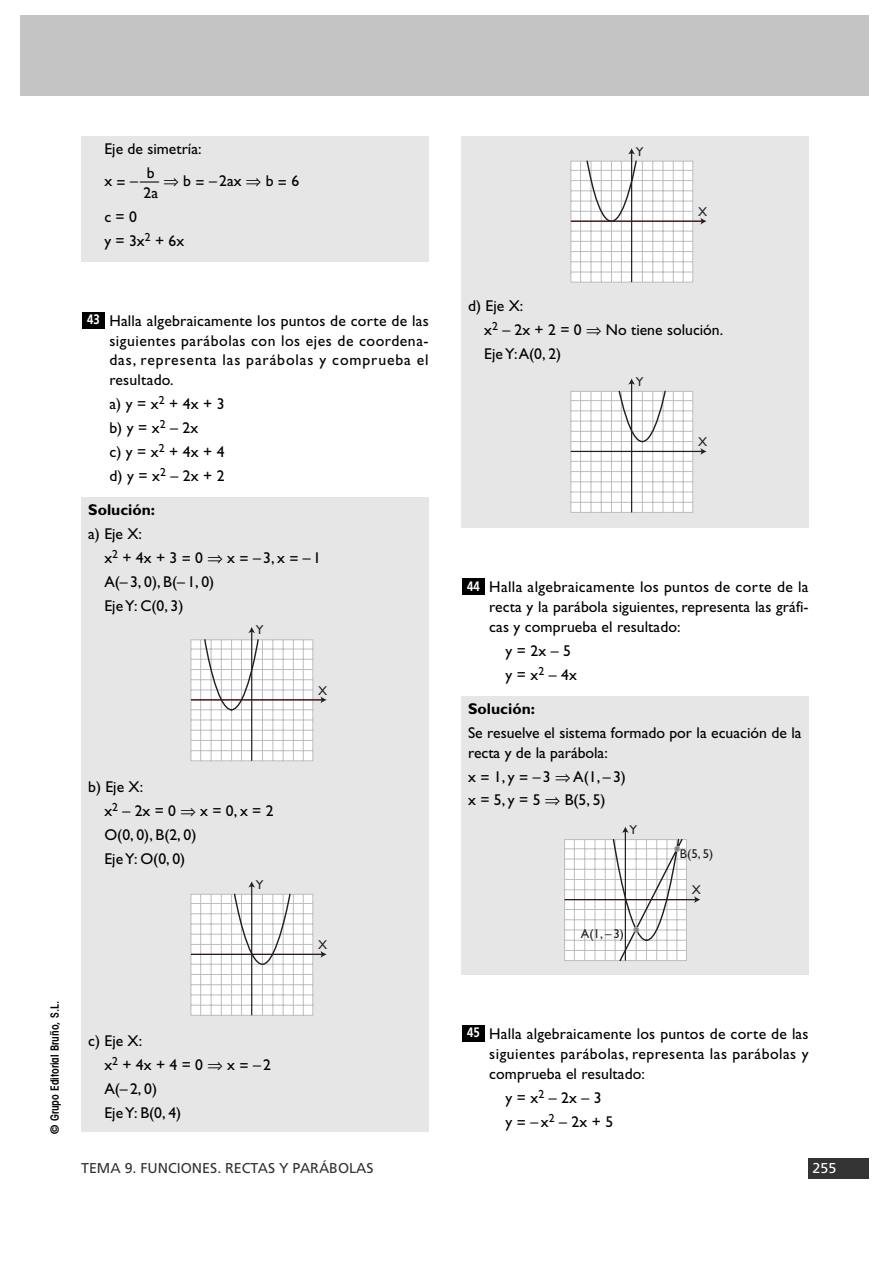
<style>
.page{position:relative;width:893px;height:1263px;background:#fff}
.page>*{position:absolute;margin:0;border:0;box-sizing:border-box;transform-origin:0 0}
.t1{font:15.6px/24px "Gill Sans";letter-spacing:.005em;color:#000}
.t2{font:700 15.6px "Gill Sans";color:#000}
.t3{font:14.25px "Frutiger";color:#333}
.t4{font:14.25px "Frutiger";color:#fff}
.t5{font:700 13.65px "Frutiger";color:#fff;scale:.83 1}
.t6{font:12.9px "Gill Sans";color:#231f20}
.t7{font:600 condensed 11.4px "Avant Garde";color:#000}
.s1{font-family:"Anaya Math 1"}
</style>
<div class="page">
<div style="left:808px;top:1158px;width:61px;height:20px;background:#333"></div>
<div style="left:20px;top:15px;width:849px;height:81px;background:#c4c4c4"></div>
<div style="left:462px;top:1025px;width:22px;height:16px;background:#000"></div>
<div style="left:461px;top:696px;width:347px;height:278px;background:#e6e6e6"></div>
<div style="left:462px;top:579px;width:22px;height:16px;background:#000"></div>
<div style="left:461px;top:136px;width:347px;height:392px;background:#e6e6e6"></div>
<div style="left:81px;top:497px;width:347px;height:634px;background:#e6e6e6"></div>
<div style="left:82px;top:312px;width:23px;height:16px;background:#000"></div>
<div style="left:81px;top:136px;width:347px;height:125px;background:#e6e6e6"></div>
<hr style="left:191px;top:699px;width:131px;height:1px;background:#231f20">
<svg style="left:320px;top:696px;width:7px;height:7px"></svg>
<svg style="left:191px;top:627px;width:122px;height:134px"></svg>
<hr style="left:571px;top:221px;width:131px;height:1px;background:#231f20">
<svg style="left:700px;top:218px;width:6px;height:7px"></svg>
<svg style="left:570px;top:148px;width:123px;height:134px"></svg>
<hr style="left:571px;top:451px;width:131px;height:1px;background:#231f20">
<svg style="left:700px;top:448px;width:6px;height:7px"></svg>
<svg style="left:570px;top:378px;width:123px;height:135px"></svg>
<hr style="left:564px;top:899px;width:132px;height:1px;background:#231f20">
<svg style="left:694px;top:896px;width:6px;height:7px"></svg>
<svg style="left:564px;top:827px;width:123px;height:134px"></svg>
<hr style="left:191px;top:954px;width:131px;height:1px;background:#231f20">
<svg style="left:320px;top:951px;width:7px;height:7px"></svg>
<svg style="left:191px;top:881px;width:122px;height:135px"></svg>
<p class="t1" style="left:104px;top:138px;width:99px;text-align:center">Eje de simetría: b</p>
<p class="t1" style="left:144px;top:177px;width:157px;line-height:11.4px;text-indent:-39px">x =–—<span class="s1">ò</span>b =–2ax <span class="s1">ò</span>b =6<br>2a</p>
<p class="t1" style="left:104px;top:206px;width:81px">c = 0<br>y = 3x<sup>2</sup> + 6x</p>
<p class="t5" style="left:87px;top:314px;width:17px">43</p>
<p class="t1" style="left:109px;top:312px;width:321px;line-height:20px;text-align:justify">Halla algebraicamente los puntos de corte de las siguientes parábolas con los ejes de coordena&shy;das, representa las parábolas y comprueba el resultado.</p>
<p class="t1" style="left:109px;top:394px;width:117px">a) y = x<sup>2</sup> + 4x + 3 b) y = x<sup>2</sup> – 2x<br>c) y = x<sup>2</sup> + 4x + 4 d) y = x<sup>2</sup> – 2x + 2</p>
<p class="t2" style="left:88px;top:504px;width:68px">Solución:</p>
<p class="t1" style="left:104px;top:523px;width:218px;text-indent:-16px">a) Eje X:<br>x<sup>2</sup> + 4x + 3 =0 <span class="s1">ò</span>x =–3,x =–1<br>A(– 3, 0), B(– 1, 0)<br>Eje Y: C(0, 3)</p>
<p class="t6" style="left:256px;top:626px;width:9px">Y</p>
<p class="t1" style="left:104px;top:777px;width:171px;text-indent:-16px">b) Eje X:<br>x<sup>2</sup> – 2x = 0 <span class="s1">ò</span> x = 0,x = 2<br>O(0, 0), B(2, 0)<br>Eje Y: O(0, 0)</p>
<p class="t6" style="left:256px;top:880px;width:9px">Y</p>
<p class="t6" style="left:318px;top:686px;width:11px">X</p>
<p class="t6" style="left:318px;top:940px;width:11px">X</p>
<p class="t6" style="left:635px;top:147px;width:9px">Y</p>
<p class="t6" style="left:698px;top:207px;width:11px">X</p>
<p class="t1" style="left:484px;top:296px;width:240px;text-indent:-16px">d) Eje X:<br>x<sup>2</sup> – 2x + 2 = 0 <span class="s1">ò</span> No tiene solución.<br>Eje Y:A(0, 2)</p>
<p class="t6" style="left:635px;top:377px;width:9px">Y</p>
<p class="t6" style="left:698px;top:437px;width:11px">X</p>
<p class="t5" style="left:467px;top:581px;width:17px">44</p>
<p class="t1" style="left:489px;top:579px;width:321px;line-height:20px;text-align:justify">Halla algebraicamente los puntos de corte de la recta y la parábola siguientes, representa las gráfi&shy;cas y comprueba el resultado:</p>
<p class="t1" style="left:505px;top:641px;width:73px">y = 2x – 5 y = x<sup>2</sup> – 4x</p>
<p class="t2" style="left:468px;top:703px;width:68px">Solución:</p>
<p class="t1" style="left:468px;top:724px;width:335px;line-height:20px">Se resuelve el sistema formado por la ecuación de la recta y de la parábola:</p>
<p class="t1" style="left:468px;top:766px;width:159px">x = 1,y = –3 <span class="s1">ò</span>A(1,–3) x = 5, y = 5 <span class="s1">ò</span> B(5, 5)</p>
<p class="t6" style="left:629px;top:825px;width:9px">Y</p>
<p class="t6" style="left:581px;top:929px;width:45px">A(1, – 3)</p>
<p class="t6" style="left:680px;top:850px;width:35px">B(5, 5)</p>
<p class="t6" style="left:691px;top:886px;width:11px">X</p>
<p class="t7" style="left:50px;top:1134px;width:134px;rotate:-90deg">© Grupo Editorial Bruño, S.L.</p>
<p class="t1" style="left:104px;top:1030px;width:168px;text-indent:-16px">c) Eje X:<br>x<sup>2</sup> + 4x + 4 = 0 <span class="s1">ò</span>x =–2<br>A(– 2, 0)<br>Eje Y: B(0, 4)</p>
<p class="t5" style="left:467px;top:1027px;width:17px">45</p>
<p class="t1" style="left:489px;top:1025px;width:321px;line-height:20px;text-align:justify">Halla algebraicamente los puntos de corte de las siguientes parábolas, representa las parábolas y comprueba el resultado:</p>
<p class="t1" style="left:505px;top:1087px;width:109px">y = x<sup>2</sup> – 2x – 3<br>y = –x<sup>2</sup> – 2x + 5</p>
<p class="t3" style="left:81px;top:1163px;width:294px">TEMA 9. FUNCIONES. RECTAS Y PARÁBOLAS</p>
<p class="t4" style="left:812px;top:1163px;width:25px">255</p>
</div>
